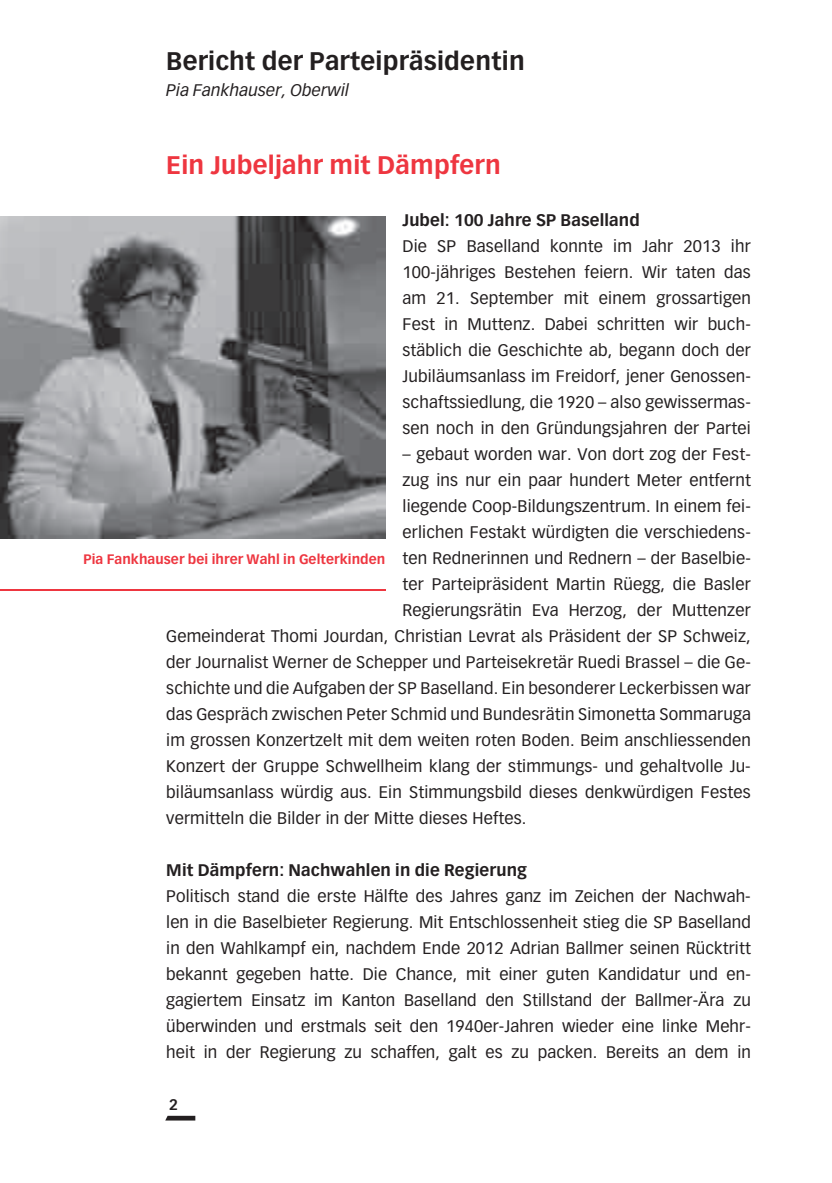
<style>
.page{position:relative;width:832px;height:1183px;background:#fff}
.page>*{position:absolute;margin:0;border:0;box-sizing:border-box;transform-origin:0 0}
.t1{font:700 25px "Vectora LT Std";letter-spacing:.01em;color:#231f20}
.t2{font:700 25px "Vectora LT Std";letter-spacing:.01em;color:#ee3640}
.t3{font:16.4px/26px "Vectora LT Std";letter-spacing:.01em;color:#231f20;text-align:justify}
.t4{font:700 16.4px "Vectora LT Std";letter-spacing:.01em;color:#231f20}
.t5{font:italic 16.4px "Vectora LT Std";letter-spacing:.01em;color:#231f20}
.t6{font:700 15px "Vectora LT Std";color:#231f20}
.t7{font:700 13.6px "Vectora LT Std";letter-spacing:.005em;color:#ee3640}
</style>
<div class="page">
<svg style="left:165px;top:1115px;width:30px;height:5px"></svg>
<img style="left:0;top:216px;width:385px;height:322px">
<hr style="left:0;top:589px;width:385px;height:1px;background:#ee3640">
<h1 class="t1" style="left:166px;top:46px;width:360px">Bericht der Parteipräsidentin</h1>
<p class="t5" style="left:166px;top:81px;width:184px">Pia Fankhauser, Oberwil</p>
<h1 class="t2" style="left:166px;top:150px;width:336px">Ein Jubeljahr mit Dämpfern</h1>
<p class="t4" style="left:402px;top:210px;width:239px">Jubel: 100 Jahre SP Baselland</p>
<p class="t3" style="left:402px;top:233px;width:350px">Die SP Baselland konnte im Jahr 2013 ihr 100-jähriges Bestehen feiern. Wir taten das am 21. September mit einem grossartigen Fest in Muttenz. Dabei schritten wir buch&shy;stäblich die Geschichte ab, begann doch der Jubiläumsanlass im Freidorf, jener Genossen&shy;schaftssiedlung, die 1920 – also gewissermas&shy;sen noch in den Gründungsjahren der Partei</p>
<p class="t3" style="left:402px;top:441px;width:349px">– gebaut worden war. Von dort zog der Fest-</p>
<p class="t3" style="left:402px;top:467px;width:350px">zug ins nur ein paar hundert Meter entfernt</p>
<p class="t3" style="left:402px;top:493px;width:349px">liegende Coop-Bildungszentrum. In einem fei-</p>
<p class="t3" style="left:402px;top:519px;width:349px">erlichen Festakt würdigten die verschiedens-</p>
<p class="t3" style="left:402px;top:545px;width:349px">ten Rednerinnen und Rednern – der Baselbie-</p>
<p class="t3" style="left:402px;top:571px;width:349px">ter Parteipräsident Martin Rüegg, die Basler</p>
<p class="t3" style="left:402px;top:597px;width:349px">Regierungsrätin Eva Herzog, der Muttenzer</p>
<p class="t3" style="left:166px;top:623px;width:585px">Gemeinderat Thomi Jourdan, Christian Levrat als Präsident der SP Schweiz,</p>
<p class="t3" style="left:166px;top:649px;width:585px">der Journalist Werner de Schepper und Parteisekretär Ruedi Brassel – die Ge-</p>
<p class="t3" style="left:166px;top:675px;width:586px">schichte und die Aufgaben der SP Baselland. Ein besonderer Leckerbissen war</p>
<p class="t3" style="left:166px;top:701px;width:585px">das Gespräch zwischen Peter Schmid und Bundesrätin Simonetta Sommaruga</p>
<p class="t3" style="left:166px;top:727px;width:585px">im grossen Konzertzelt mit dem weiten roten Boden. Beim anschliessenden</p>
<p class="t3" style="left:166px;top:753px;width:585px">Konzert der Gruppe Schwellheim klang der stimmungs- und gehaltvolle Ju-</p>
<p class="t3" style="left:166px;top:779px;width:585px">biläumsanlass würdig aus. Ein Stimmungsbild dieses denkwürdigen Festes</p>
<p class="t3" style="left:166px;top:805px;width:361px">vermitteln die Bilder in der Mitte dieses Heftes.</p>
<p class="t4" style="left:166px;top:860px;width:362px">Mit Dämpfern: Nachwahlen in die Regierung</p>
<p class="t3" style="left:166px;top:883px;width:586px">Politisch stand die erste Hälfte des Jahres ganz im Zeichen der Nachwah&shy;len in die Baselbieter Regierung. Mit Entschlossenheit stieg die SP Baselland in den Wahlkampf ein, nachdem Ende 2012 Adrian Ballmer seinen Rücktritt bekannt gegeben hatte. Die Chance, mit einer guten Kandidatur und en&shy;gagiertem Einsatz im Kanton Baselland den Stillstand der Ballmer-Ära zu überwinden und erstmals seit den 1940er-Jahren wieder eine linke Mehr&shy;heit in der Regierung zu schaffen, galt es zu packen. Bereits an dem in</p>
<p class="t7" style="left:83px;top:551px;width:303px">Pia Fankhauser bei ihrer Wahl in Gelterkinden</p>
<p class="t6" style="left:169px;top:1095px;width:10px">2</p>
</div>
